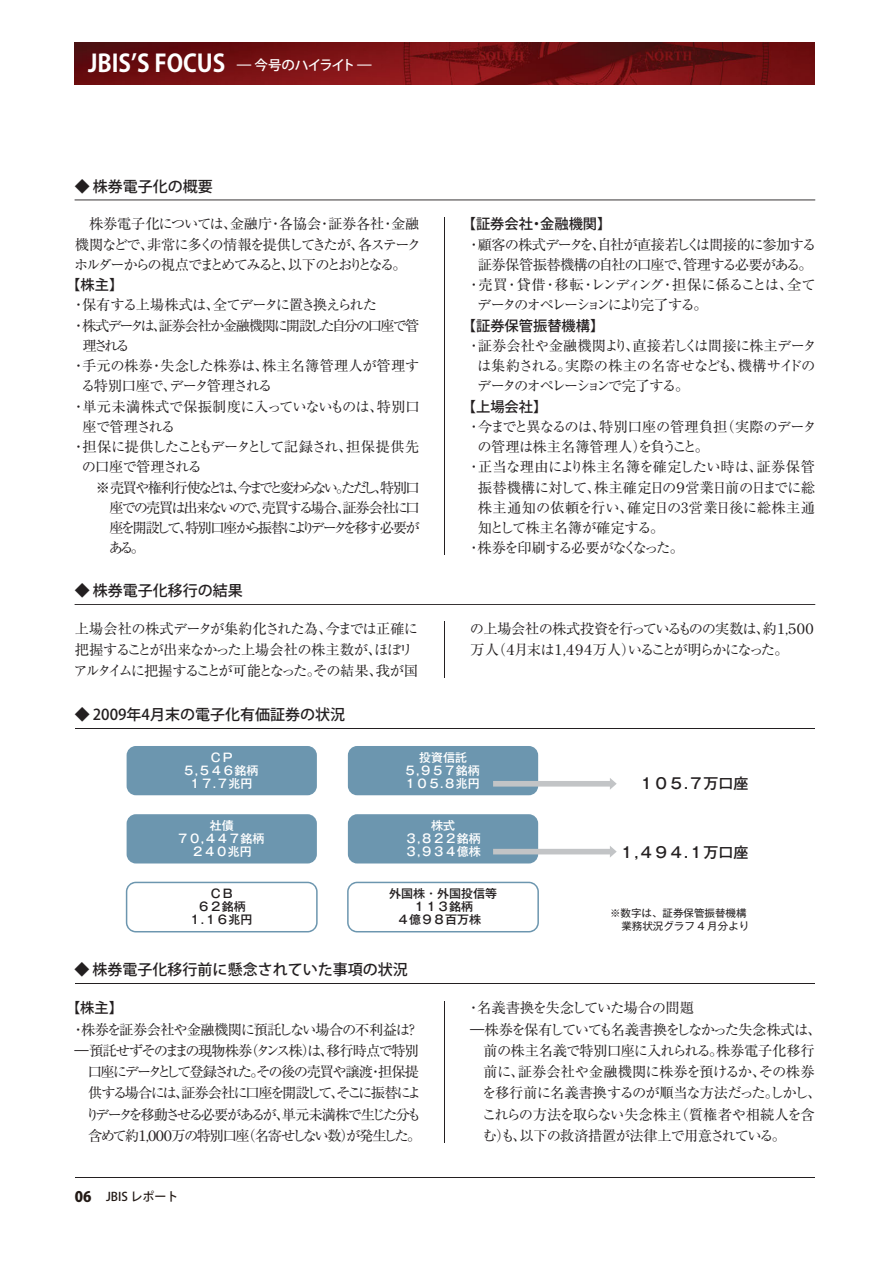
<style>
.page{position:relative;width:893px;height:1263px;background:#fff}
.page>*{position:absolute;margin:0;border:0;box-sizing:border-box;transform-origin:0 0}
.t1{font:24px "Koz Go Pro Bold 90 pv RKSJ H";color:#fff;scale:.95 1}
.t2{font:15px "Koz Go Pro Medium 90 pv RKSJ H";color:#231f20}
.t3{font:14.85px "Gothic MB101 Pro Medium 90 pv RKSJ H";color:#231f20}
.t4{font:14.25px/20.2px "Ryumin Pro Regular 90 pv RKSJ H";letter-spacing:-.09em;color:#231f20}
.t5{font:14.25px/21.3px "Ryumin Pro Regular 90 pv RKSJ H";letter-spacing:-.11em;color:#231f20;text-align:right}
.t6{font:14.25px/21.3px "Ryumin Pro Regular 90 pv RKSJ H";letter-spacing:-.06em;color:#231f20}
.t7{font:14.25px "Ryumin Pro Regular 90 pv RKSJ H";letter-spacing:-.025em;color:#231f20}
.t8{font:14.25px/21.3px "Ryumin Pro Regular 90 pv RKSJ H";letter-spacing:-.12em;color:#231f20}
.t9{font:14.25px "Ryumin Pro Regular 90 pv RKSJ H";letter-spacing:-.065em;color:#231f20}
.t10{font:14.25px "Koz Go Pro Medium 90 pv RKSJ H";color:#231f20}
.t11{font:14.25px "Ryumin Pro Regular 90 pv RKSJ H";letter-spacing:-.02em;color:#231f20}
.t12{font:14.25px "Ryumin Pro Regular 90 pv RKSJ H";letter-spacing:-.135em;color:#231f20}
.t13{font:14.25px "Ryumin Pro Regular 90 pv RKSJ H";letter-spacing:-.17em;color:#231f20}
.t14{font:14.25px "Ryumin Pro Regular 90 pv RKSJ H";letter-spacing:-.07em;color:#231f20}
.t15{font:14.25px "Ryumin Pro Regular 90 pv RKSJ H";letter-spacing:-.175em;color:#231f20}
.t16{font:14.25px "Ryumin Pro Regular 90 pv RKSJ H";letter-spacing:-.04em;color:#231f20}
.t17{font:14.25px "Ryumin Pro Regular 90 pv RKSJ H";letter-spacing:.01em;color:#231f20}
.t18{font:14.25px "Ryumin Pro Regular 90 pv RKSJ H";letter-spacing:-.14em;color:#231f20}
.t19{font:14.25px "Ryumin Pro Regular 90 pv RKSJ H";letter-spacing:-.01em;color:#231f20}
.t20{font:14.25px "Ryumin Pro Regular 90 pv RKSJ H";letter-spacing:-.045em;color:#231f20}
.t21{font:14.25px "Ryumin Pro Regular 90 pv RKSJ H";letter-spacing:-.05em;color:#231f20}
.t22{font:14.25px "Ryumin Pro Regular 90 pv RKSJ H";letter-spacing:-.165em;color:#231f20}
.t23{font:14.25px "Ryumin Pro Regular 90 pv RKSJ H";letter-spacing:-.035em;color:#231f20}
.t24{font:14.25px "Ryumin Pro Regular 90 pv RKSJ H";letter-spacing:-.055em;color:#231f20}
.t25{font:13.5px "Koz Go Pro Medium 90 pv RKSJ H";letter-spacing:-.04em;color:#fff}
.t26{font:12px/13px "Gothic MB101 Pro Medium 90 pv RKSJ H";color:#fff;text-align:center}
.t27{font:12px "Koz Go Pro Medium 90 pv RKSJ H";color:#231a16}
.t28{font:11.85px/13px "Gothic MB101 Pro Medium 90 pv RKSJ H";color:#fff;text-align:center}
.t29{font:11.85px/13px "Gothic MB101 Pro Medium 90 pv RKSJ H";color:#231f20;text-align:center}
.t30{font:10.35px/13px "Gothic MB101 Pro Regular 90 pv RKSJ H";color:#231f20;text-align:right}
.s1{font-family:"Koz Go Pro Heavy 90 pv RKSJ H";font-size:14.4px}
</style>
<div class="page">
<img style="left:75px;top:42px;width:739px;height:43px">
<hr style="left:444px;top:217px;width:1px;height:337px;background:#231f20">
<hr style="left:75px;top:1177px;width:740px;height:1px;background:#231f20">
<hr style="left:74px;top:199px;width:741px;height:1px;background:#231f20">
<hr style="left:444px;top:621px;width:1px;height:57px;background:#231f20">
<hr style="left:74px;top:604px;width:741px;height:1px;background:#231f20">
<hr style="left:75px;top:728px;width:740px;height:1px;background:#231f20">
<hr style="left:444px;top:1001px;width:1px;height:141px;background:#231f20">
<hr style="left:75px;top:983px;width:739px;height:1px;background:#231f20">
<div style="left:127px;top:746px;width:190px;height:49px;background:#6c96af;border-radius:9px"></div>
<div style="left:127px;top:814px;width:190px;height:50px;background:#6c96af;border-radius:9px"></div>
<svg style="left:126px;top:882px;width:192px;height:50px"></svg>
<div style="left:348px;top:746px;width:190px;height:49px;background:#6c96af;border-radius:9px"></div>
<div style="left:348px;top:814px;width:190px;height:50px;background:#6c96af;border-radius:9px"></div>
<svg style="left:347px;top:882px;width:192px;height:50px"></svg>
<svg style="left:493px;top:778px;width:124px;height:12px"></svg>
<svg style="left:493px;top:846px;width:124px;height:12px"></svg>
<h1 class="t1" style="left:88px;top:54px;width:146px">JBISʼS FOCUS</h1>
<p class="t25" style="left:237px;top:60px;width:137px">̶ 今号のハイライト̶</p>
<p class="t2" style="left:75px;top:181px;width:139px">◆ 株券電子化の概要</p>
<p class="t4" style="left:74px;top:216px;width:349px">　株券電子化については、金融庁・各協会・証券各社・金融機関などで、非常に多くの情報を提供してきたが、各ステークホルダーからの視点でまとめてみると、以下のとおりとなる。</p>
<p class="t10" style="left:66px;top:279px;width:59px">【株主】</p>
<p class="t4" style="left:71px;top:297px;width:307px">・保有する上場株式は、全てデータに置き換えられた</p>
<p class="t12" style="left:71px;top:320px;width:349px">・株式データは、証券会社か金融機関に開設した自分の口座で管</p>
<p class="t4" style="left:82px;top:337px;width:49px">理される</p>
<p class="t17" style="left:71px;top:360px;width:350px">・手元の株券・失念した株券は、株主名簿管理人が管理す</p>
<p class="t4" style="left:81px;top:378px;width:193px">る特別口座で、データ管理される</p>
<p class="t7" style="left:71px;top:401px;width:350px">・単元未満株式で保振制度に入っていないものは、特別口</p>
<p class="t4" style="left:82px;top:418px;width:94px">座で管理される</p>
<p class="t4" style="left:71px;top:438px;width:349px">・担保に提供したこともデータとして記録され、担保提供先</p>
<p class="t24" style="left:82px;top:462px;width:122px">の口座で管理される</p>
<p class="t13" style="left:96px;top:482px;width:325px">※ 売買や権利行使などは、今までと変わらない。ただし、特別口</p>
<p class="t18" style="left:109px;top:502px;width:312px">座での売買は出来ないので、売買する場合、証券会社に口</p>
<p class="t15" style="left:109px;top:522px;width:312px">座を開設して、特別口座から振替によりデータを移す必要が</p>
<p class="t4" style="left:109px;top:540px;width:38px">ある。</p>
<p class="t2" style="left:75px;top:585px;width:169px">◆ 株券電子化移行の結果</p>
<p class="t10" style="left:462px;top:219px;width:151px">【証券会社・金融機関】</p>
<p class="t14" style="left:467px;top:239px;width:351px">・顧客の株式データを、自社が直接若しくは間接的に参加する</p>
<p class="t9" style="left:478px;top:259px;width:336px">証券保管振替機構の自社の口座で、管理する必要がある。</p>
<p class="t9" style="left:467px;top:279px;width:350px">・売買・貸借・移転・レンディング・担保に係ることは、全て</p>
<p class="t22" style="left:477px;top:300px;width:232px">データのオペレーションにより完了する。</p>
<p class="t10" style="left:462px;top:320px;width:144px">【証券保管振替機構】</p>
<p class="t4" style="left:477px;top:337px;width:341px;text-align:justify;text-indent:-10px">・証券会社や金融機関より、直接若しくは間接に株主データは集約される。実際の株主の名寄せなども、機構サイドのデータのオペレーションで完了する。</p>
<p class="t10" style="left:462px;top:401px;width:87px">【上場会社】</p>
<p class="t16" style="left:467px;top:421px;width:351px">・今までと異なるのは、特別口座の管理負担（実際のデータ</p>
<p class="t11" style="left:477px;top:441px;width:233px">の管理は株主名簿管理人）を負うこと。</p>
<p class="t7" style="left:467px;top:462px;width:349px">・正当な理由により株主名簿を確定したい時は、証券保管</p>
<p class="t4" style="left:478px;top:479px;width:338px">振替機構に対して、株主確定日の９営業日前の日までに総</p>
<p class="t19" style="left:478px;top:502px;width:338px">株主通知の依頼を行い、確定日の3営業日後に総株主通</p>
<p class="t11" style="left:478px;top:522px;width:188px">知として株主名簿が確定する。</p>
<p class="t4" style="left:467px;top:540px;width:219px">・株券を印刷する必要がなくなった。</p>
<p class="t6" style="left:74px;top:620px;width:346px">上場会社の株式データが集約化された為、今までは正確に把握することが出来なかった上場会社の株主数が、ほぼリアルタイムに把握することが可能となった。その結果、我が国</p>
<p class="t8" style="left:470px;top:620px;width:348px">の上場会社の株式投資を行っているものの実数は、約１,５００万人（４月末は１,４９４万人）いることが明らかになった。</p>
<p class="t2" style="left:75px;top:709px;width:272px">◆ 2009年4月末の電子化有価証券の状況</p>
<p class="t28" style="left:183px;top:752px;width:77px">ＣＰ<br>５，５４６銘柄<br>１７．７兆円</p>
<p class="t28" style="left:177px;top:820px;width:89px">社債<br>７０，４４７銘柄<br>２４０兆円</p>
<p class="t29" style="left:189px;top:889px;width:65px">ＣＢ<br>６２銘柄<br>１．１６兆円</p>
<p class="t28" style="left:404px;top:752px;width:77px">投資信託<br>５，９５７銘柄<br>１０５．８兆円</p>
<p class="t26" style="left:405px;top:820px;width:77px">株式<br>３，８２２銘柄<br>３，９３４億株</p>
<p class="t29" style="left:389px;top:889px;width:109px">外国株・外国投信等</p>
<p class="t29" style="left:413px;top:902px;width:61px">１１３銘柄</p>
<p class="t29" style="left:397px;top:915px;width:85px">４億９８百万株</p>
<p class="t2" style="left:75px;top:964px;width:334px">◆ 株券電子化移行前に懸念されていた事項の状況</p>
<p class="t3" style="left:639px;top:778px;width:111px">１０５.７万口座</p>
<p class="t3" style="left:619px;top:847px;width:131px">１,４９４.１万口座</p>
<p class="t30" style="left:610px;top:908px;width:141px">※数字は、証券保管振替機構業務状況グラフ 4 月分より</p>
<p class="t10" style="left:66px;top:1003px;width:58px">【株主】</p>
<p class="t5" style="left:71px;top:1021px;width:352px">・株券を証券会社や金融機関に預託しない場合の不利益は？―預託せずそのままの現物株券（タンス株）は、移行時点で特別口座にデータとして登録された。その後の売買や譲渡・担保提<br>供する場合には、証券会社に口座を開設して、そこに振替によりデータを移動させる必要があるが、単元未満株で生じた分も含めて約１０, ００万の特別口座（名寄せしない数）が発生した。</p>
<p class="t27" style="left:75px;top:1192px;width:105px"><span class="s1">06</span> JBIS レポート</p>
<p class="t23" style="left:466px;top:1003px;width:229px">・名義書換を失念していた場合の問題</p>
<p class="t4" style="left:470px;top:1021px;width:353px">―株券を保有していても名義書換をしなかった失念株式は、</p>
<p class="t20" style="left:484px;top:1045px;width:332px">前の株主名義で特別口座に入れられる。株券電子化移行</p>
<p class="t7" style="left:484px;top:1066px;width:332px">前に、証券会社や金融機関に株券を預けるか、その株券</p>
<p class="t6" style="left:482px;top:1084px;width:341px">を移行前に名義書換するのが順当な方法だった。しかし、</p>
<p class="t7" style="left:482px;top:1109px;width:334px">これらの方法を取らない失念株主（質権者や相続人を含</p>
<p class="t21" style="left:483px;top:1130px;width:305px">む）も、以下の救済措置が法律上で用意されている。</p>
</div>
